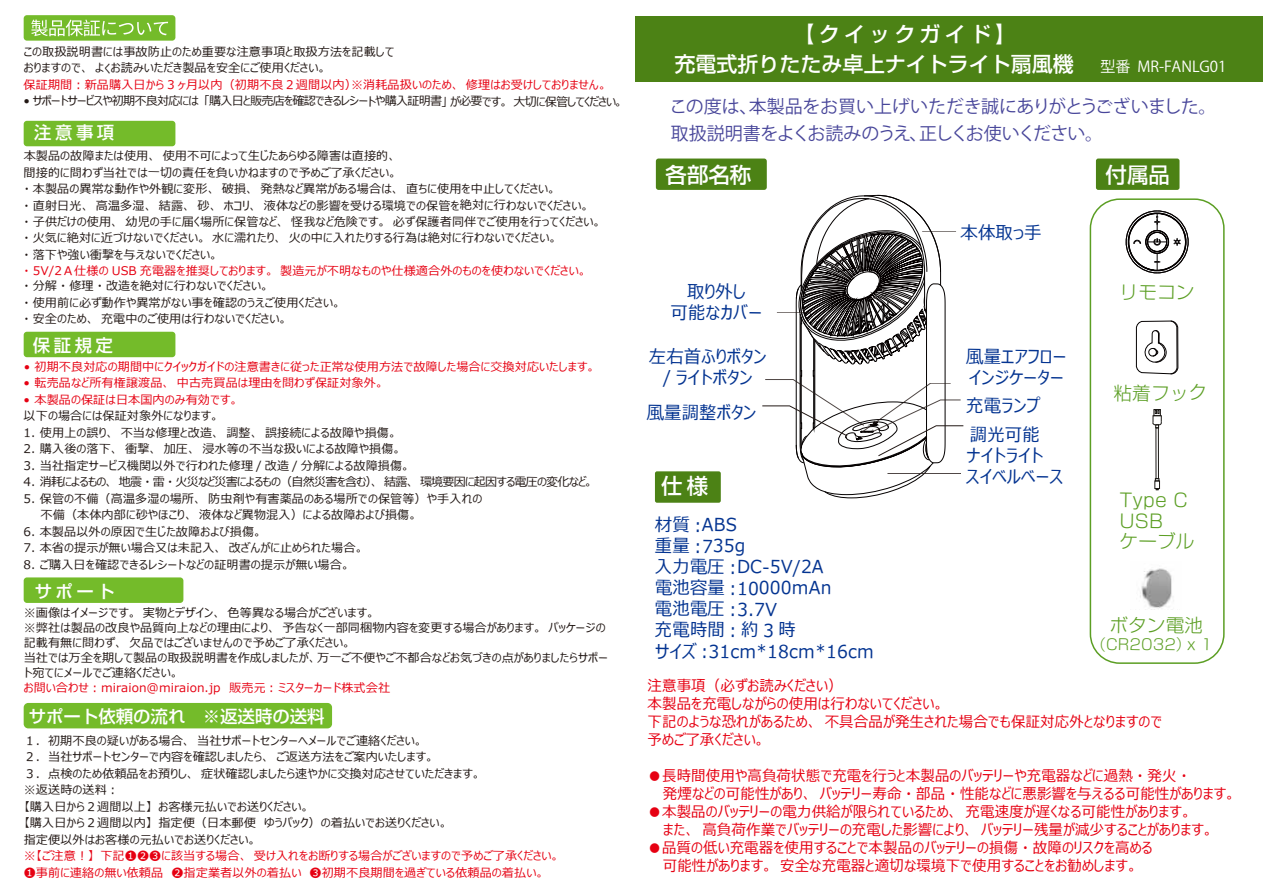
<style>
.page{position:relative;width:1263px;height:893px;background:#fff}
.page>*{position:absolute;margin:0;border:0;box-sizing:border-box;transform-origin:0 0}
.t1{font:500 21.45px "Shin Go Pr 5";color:#fff}
.t2{font:500 21px "Shin Go Pr 5";color:#fff}
.t3{font:500 21px "Shin Go Pr 5";letter-spacing:.2em;color:#fff}
.t4{font:300 18.45px/20.9px "Shin Go Pr 5";color:#5b9e23}
.t5{font:18px/20.9px "Meiryo UI";color:#043491;scale:.95 1}
.t6{font:18px/27px "Koz Go Pr 6 N";letter-spacing:-.02em;color:#48469a}
.t7{font:500 17.4px "Shin Go Pr 5";color:#fff}
.t8{font:15px/16.6px "Meiryo UI";color:#e60012;scale:.95 1}
.t9{font:15px "Koz Go Pr 6 N";color:#fff}
.t10{font:300 15px "Shin Go Pr 5";color:#5b9e23}
.t11{font:12px/16.5px "Meiryo UI";color:#221815}
.t12{font:12px/16.8px "Meiryo UI";color:#e60012}
</style>
<div class="page">
<div style="left:636px;top:16px;width:627px;height:66px;background:#4c8215"></div>
<div style="left:656px;top:159px;width:111px;height:31px;background:#4c8215;border-radius:3px"></div>
<div style="left:655px;top:471px;width:66px;height:32px;background:#4c8215;border-radius:2px"></div>
<svg style="left:762px;top:195px;width:202px;height:304px"></svg>
<hr style="left:887px;top:473px;width:74px;height:1px;background:#221815">
<div style="left:24px;top:577px;width:159px;height:26px;background:#74bb2a;border-radius:3px"></div>
<div style="left:24px;top:332px;width:151px;height:25px;background:#74bb2a;border-radius:3px"></div>
<div style="left:24px;top:15px;width:151px;height:26px;background:#74bb2a;border-radius:3px"></div>
<svg style="left:31px;top:20px;width:137px;height:16px"></svg>
<div style="left:24px;top:703px;width:308px;height:25px;background:#74bb2a;border-radius:5px"></div>
<div style="left:24px;top:121px;width:151px;height:25px;background:#74bb2a;border-radius:3px"></div>
<div style="left:1096px;top:159px;width:83px;height:31px;background:#4c8215;border-radius:2px"></div>
<div style="left:1153px;top:409px;width:7px;height:7px;border:1px solid #1a1714"></div>
<svg style="left:1152px;top:410px;width:10px;height:18px"></svg>
<svg style="left:1155px;top:478px;width:4px;height:3px"></svg>
<svg style="left:1125px;top:210px;width:63px;height:64px"></svg>
<svg style="left:1136px;top:320px;width:42px;height:54px"></svg>
<div style="left:1089px;top:198px;width:135px;height:466px;border:2px solid #5b9e23;border-radius:29px"></div>
<img style="left:1140px;top:568px;width:34px;height:42px">
<p class="t11" style="left:24px;top:41px;width:372px;line-height:17.1px;rotate:1deg">この取扱説明書には事故防止のため重要な注意事項と取扱方法を記載しておりますので、よくお読みいただき製品を安全にご使用ください。</p>
<p class="t12" style="left:24px;top:71px;width:585px;rotate:1deg">保証期間︓新品購入日から 3 ヶ月以内（初期不良２週間以内）※消耗品扱いのため、修理はお受けしておりません。</p>
<p class="t11" style="left:24px;top:88px;width:601px;rotate:1deg">• サポートサービスや初期不良対応には「購入日と販売店を確認できるレシートや購入証明書」が必要です。大切に保管してください。</p>
<h3 class="t7" style="left:34px;top:119px;width:82px">注意事項</h3>
<p class="t11" style="left:24px;top:145px;width:375px;rotate:1deg">本製品の故障または使用、使用不可によって生じたあらゆる障害は直接的、間接的に問わず当社では一切の責任を負いかねますので予めご了承ください。</p>
<p class="t11" style="left:24px;top:176px;width:580px;rotate:1deg">・本製品の異常な動作や外観に変形、破損、発熱など異常がある場合は、直ちに使用を中止してください。<br>・直射日光、高温多湿、結露、砂、ホコリ、液体などの影響を受ける環境での保管を絶対に行わないでください。<br>・子供だけの使用、幼児の手に届く場所に保管など、怪我など危険です。必ず保護者同伴でご使用を行ってください。・火気に絶対に近づけないでください。水に濡れたり、火の中に入れたりする行為は絶対に行わないでください。</p>
<p class="t11" style="left:24px;top:245px;width:196px;rotate:1deg">・落下や強い衝撃を与えないでください。</p>
<p class="t12" style="left:24px;top:258px;width:564px;rotate:1deg">・ 5V/2Ａ仕様の USB 充電器を推奨しております。製造元が不明なものや仕様適合外のものを使わないでください。</p>
<p class="t11" style="left:24px;top:276px;width:319px;rotate:1deg">・分解・修理・改造を絶対に行わないでください。<br>・使用前に必ず動作や異常がない事を確認のうえご使用ください。・安全のため、充電中のご使用は行わないでください。</p>
<h3 class="t7" style="left:33px;top:331px;width:82px">保証規定</h3>
<p class="t12" style="left:24px;top:354px;width:573px;rotate:1deg">• 初期不良対応の期間中にクイックガイドの注意書きに従った正常な使用方法で故障した場合に交換対応いたします。</p>
<p class="t12" style="left:24px;top:372px;width:362px;rotate:1deg">• 転売品など所有権譲渡品、中古売買品は理由を問わず保証対象外。</p>
<p class="t12" style="left:24px;top:390px;width:216px;rotate:1deg">• 本製品の保証は日本国内のみ有効です。</p>
<p class="t11" style="left:24px;top:406px;width:197px;rotate:1deg">以下の場合には保証対象外になります。</p>
<p class="t11" style="left:24px;top:422px;width:375px;rotate:1deg">1. 使用上の誤り、不当な修理と改造、調整、誤接続による故障や損傷。</p>
<p class="t11" style="left:24px;top:438px;width:379px;rotate:1deg">2. 購入後の落下、衝撃、加圧、浸水等の不当な扱いによる故障や損傷。</p>
<p class="t11" style="left:24px;top:454px;width:388px;rotate:1deg">3. 当社指定サービス機関以外で行われた修理 / 改造 / 分解による故障損傷。</p>
<p class="t11" style="left:24px;top:469px;width:571px;rotate:1deg">4. 消耗によるもの、地震・雷・火災など災害によるもの（自然災害を含む）、結露、環境要因に起因する電圧の変化など。</p>
<p class="t11" style="left:41px;top:487px;width:443px;text-indent:-17px;rotate:1deg">5. 保管の不備（高温多湿の場所、防虫剤や有害薬品のある場所での保管等）や手入れの不備（本体内部に砂やほこり、液体など異物混入）による故障および損傷。</p>
<p class="t11" style="left:24px;top:521px;width:240px;rotate:1deg">6. 本製品以外の原因で生じた故障および損傷。</p>
<p class="t11" style="left:24px;top:537px;width:342px;rotate:1deg">7. 本省の提示が無い場合又は未記入、改ざんがに止められた場合。</p>
<p class="t11" style="left:24px;top:554px;width:328px;rotate:1deg">8. ご購入日を確認できるレシートなどの証明書の提示が無い場合。</p>
<h3 class="t7" style="left:35px;top:577px;width:82px">サポート</h3>
<p class="t11" style="left:24px;top:604px;width:583px;line-height:12.9px;rotate:1deg">※画像はイメージです。実物とデザイン、色等異なる場合がございます。<br>※弊社は製品の改良や品質向上などの理由により、予告なく一部同梱物内容を変更する場合があります。パッケージの</p>
<p class="t11" style="left:24px;top:634px;width:586px;line-height:12.8px;rotate:1deg">記載有無に問わず、欠品ではございませんので予めご了承ください。<br>当社では万全を期して製品の取扱説明書を作成しましたが、万一ご不便やご不都合などお気づきの点がありましたらサポー</p>
<p class="t11" style="left:24px;top:664px;width:156px;rotate:1deg">ト宛てにメールでご連絡ください。</p>
<p class="t12" style="left:24px;top:677px;width:368px;rotate:1deg">お問い合わせ︓miraion@miraion.jp 販売元 : ミスターカード株式会社</p>
<h3 class="t7" style="left:29px;top:702px;width:315px">サポート依頼の流れ　※返送時の送料　</h3>
<p class="t11" style="left:24px;top:729px;width:459px;rotate:1deg">１．初期不良の疑いがある場合、当社サポートセンターへメールでご連絡ください。<br>２．当社サポートセンターで内容を確認しましたら、ご返送方法をご案内いたします。<br>３．点検のため依頼品をお預りし、症状確認しましたら速やかに交換対応させていただきます。</p>
<p class="t11" style="left:24px;top:782px;width:426px;line-height:14.9px;rotate:1deg">※返送時の送料︓<br>【購入日から２週間以上】お客様元払いでお送りください。<br>【購入日から２週間以内】指定便（日本郵便 ゆうパック）の着払いでお送りください。</p>
<p class="t11" style="left:24px;top:829px;width:234px;rotate:1deg">指定便以外はお客様の元払いでお送りください。</p>
<p class="t12" style="left:24px;top:843px;width:537px;rotate:1deg">※【ご注意︕】下記❶❷❸に該当する場合、受け入れをお断りする場合がございますので予めご了承ください。<br>❶事前に連絡の無い依頼品 ❷指定業者以外の着払い ❸初期不良期間を過ぎている依頼品の着払い。</p>
<h2 class="t3" style="left:793px;top:17px;width:224px">【クイックガイド】</h2>
<h2 class="t2" style="left:674px;top:46px;width:400px">充電式折りたたみ卓上ナイトライト扇風機</h2>
<h3 class="t6" style="left:669px;top:94px;width:548px">この度は、本製品をお買い上げいただき誠にありがとうございました。取扱説明書をよくお読みのうえ、正しくお使いください。</h3>
<h1 class="t1" style="left:665px;top:158px;width:87px">各部名称</h1>
<p class="t9" style="left:1100px;top:58px;width:128px">型番 MR-FANLG01</p>
<h1 class="t1" style="left:1105px;top:158px;width:66px">付属品</h1>
<h3 class="t5" style="left:671px;top:281px;width:98px;text-align:center;rotate:1deg">取り外し<br>可能なカバー</h3>
<h3 class="t5" style="left:961px;top:222px;width:87px;rotate:1deg">本体取っ手</h3>
<h3 class="t5" style="left:649px;top:346px;width:125px;text-align:center;rotate:1deg">左右首ふりボタン/ ライトボタン</h3>
<h3 class="t5" style="left:966px;top:346px;width:107px;rotate:1deg">風量エアフローインジケーター</h3>
<h3 class="t5" style="left:647px;top:402px;width:117px;rotate:1deg">風量調整ボタン</h3>
<h3 class="t5" style="left:966px;top:395px;width:79px;rotate:1deg">充電ランプ</h3>
<h3 class="t5" style="left:967px;top:425px;width:82px;rotate:1deg">調光可能ナイトライト</h3>
<h3 class="t4" style="left:1120px;top:280px;width:76px;rotate:1deg">リモコン</h3>
<h3 class="t4" style="left:1113px;top:380px;width:95px;rotate:1deg">粘着フック</h3>
<h3 class="t5" style="left:966px;top:466px;width:103px;rotate:1deg">スイベルベース</h3>
<h1 class="t1" style="left:661px;top:468px;width:49px">仕様</h1>
<h3 class="t4" style="left:1120px;top:487px;width:77px;rotate:1deg">Type C<br>USB<br>ケーブル</h3>
<h3 class="t5" style="left:655px;top:515px;width:234px;rotate:1deg">材質 :ABS<br>重量 :735g<br>入力電圧 :DC-5V/2A<br>電池容量 :10000mAn<br>電池電圧 :3.7V<br>充電時間:約3時<br>サイズ :31cm*18cm*16cm</h3>
<h3 class="t4" style="left:1109px;top:612px;width:95px;rotate:1deg">ボタン電池</h3>
<p class="t10" style="left:1091px;top:631px;width:125px;rotate:1deg">（CR2032）ｘ１</p>
<p class="t8" style="left:648px;top:676px;width:544px;rotate:1deg">注意事項（必ずお読みください）<br>本製品を充電しながらの使用は行わないてください。<br>下記のような恐れがあるため、不具合品が発生された場合でも保証対応外となりますので</p>
<p class="t8" style="left:648px;top:731px;width:125px;rotate:1deg">予めご了承ください。</p>
<p class="t8" style="left:663px;top:763px;width:604px;line-height:17.5px;text-indent:-16px;rotate:1deg">●長時間使用や高負荷状態で充電を行うと本製品のバッテリーや充電器などに過熱・発火・<br>発煙などの可能性があり、バッテリー寿命・部品・性能などに悪影響を与えるる可能性があります。</p>
<p class="t8" style="left:663px;top:799px;width:581px;line-height:17.4px;text-indent:-16px;rotate:1deg">●本製品のバッテリーの電力供給が限られているため、充電速度が遅くなる可能性があります。<br>また、高負荷作業でバッテリーの充電した影響により、バッテリー残量が減少することがあります。</p>
<p class="t8" style="left:648px;top:835px;width:533px;line-height:18px;text-align:center;rotate:1deg">●品質の低い充電器を使用することで本製品のバッテリーの損傷・故障のリスクを高める可能性があります。安全な充電器と適切な環境下で使用することをお勧めします。</p>
</div>
